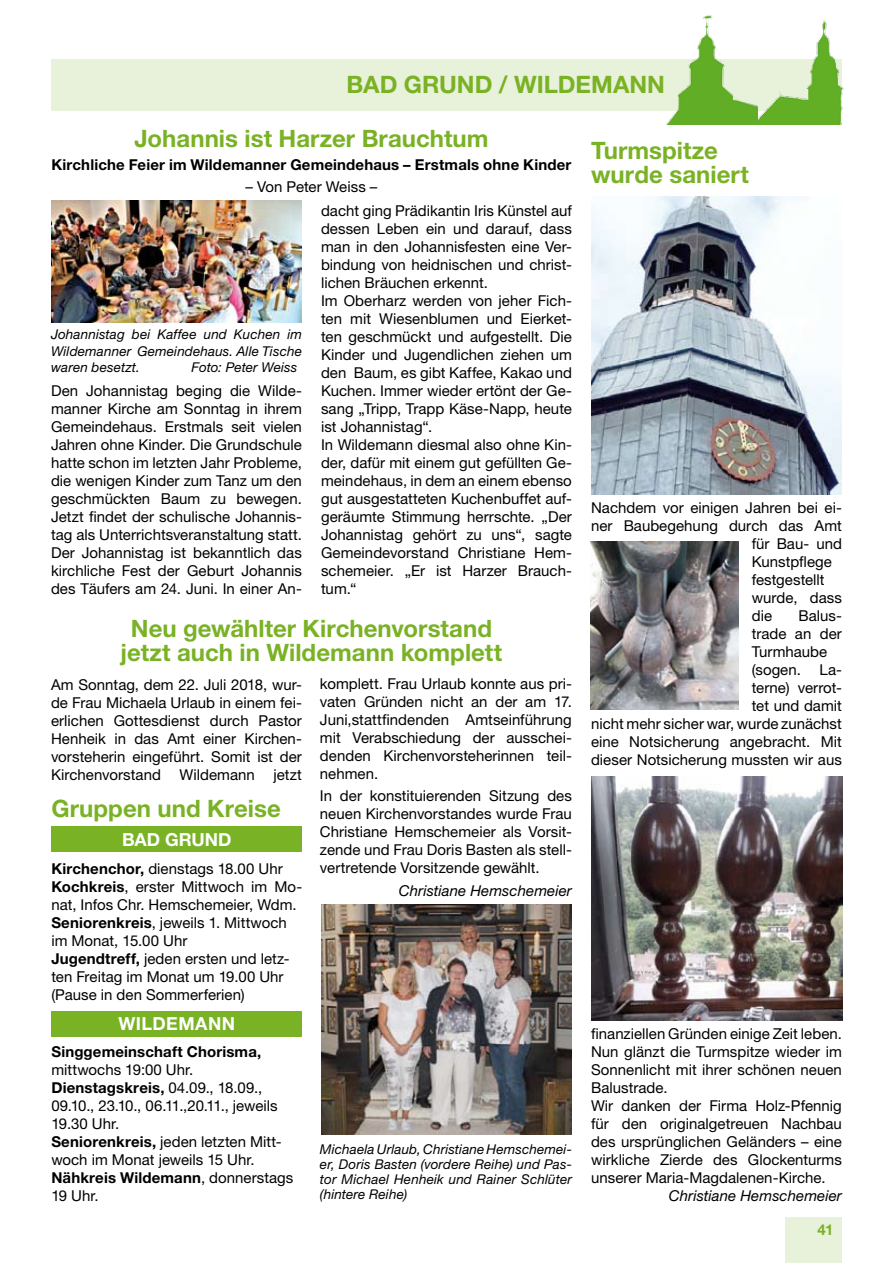
<style>
.page{position:relative;width:893px;height:1263px;background:#fff}
.page>*{position:absolute;margin:0;border:0;box-sizing:border-box;transform-origin:0 0}
.t1{font:700 24px/24px "Helvetica Neue LT Std";color:#7ab225}
.t2{font:700 18px "Helvetica Neue LT Std";letter-spacing:.02em;color:#fff}
.t3{font:700 18px "Helvetica Neue LT Std";color:#fff}
.t4{font:15px/18px "Helvetica Neue LT Std";color:#000;text-align:justify}
.t5{font:700 15px "Helvetica Neue LT Std";letter-spacing:.01em;color:#000}
.t6{font:italic 15px "Helvetica Neue LT Std";letter-spacing:.005em;color:#000}
.t7{font:700 15px "Helvetica Neue LT Std";color:#7ab225}
.t8{font:italic 13.5px/15px "Helvetica Neue LT Std";letter-spacing:.01em;color:#000;text-align:justify}
.s1{font-weight:700}
</style>
<div class="page">
<div style="left:51px;top:60px;width:791px;height:51px;background:#e8f1d9"></div>
<div style="left:785px;top:1217px;width:57px;height:46px;background:#e8f1d9"></div>
<img style="left:736px;top:20px;width:108px;height:105px">
<img style="left:664px;top:15px;width:93px;height:109px">
<img style="left:51px;top:201px;width:251px;height:122px">
<img style="left:591px;top:197px;width:251px;height:298px">
<img style="left:591px;top:541px;width:147px;height:168px">
<img style="left:591px;top:776px;width:251px;height:244px">
<img style="left:321px;top:904px;width:251px;height:230px">
<div style="left:51px;top:826px;width:251px;height:26px;background:#7ab225"></div>
<div style="left:51px;top:1011px;width:251px;height:26px;background:#7ab225"></div>
<h1 class="t1" style="left:347px;top:72px;width:320px">BAD GRUND / WILDEMANN</h1>
<h1 class="t1" style="left:134px;top:126px;width:356px">Johannis ist Harzer Brauchtum</h1>
<p class="t5" style="left:51px;top:155px;width:521px">Kirchliche Feier im Wildemanner Gemeindehaus – Erstmals ohne Kinder</p>
<p class="t4" style="left:245px;top:177px;width:133px">– Von Peter Weiss –</p>
<h1 class="t1" style="left:591px;top:138px;width:159px">Turmspitze wurde saniert</h1>
<p class="t4" style="left:321px;top:202px;width:252px;text-align:left">dacht ging Prädikantin Iris Künstel auf dessen Leben ein und darauf, dass man in den Johannisfesten eine Ver&shy;bindung von heidnischen und christ&shy;lichen Bräuchen erkennt.<br>Im Oberharz werden von jeher Fich&shy;ten mit Wiesenblumen und Eierket&shy;ten geschmückt und aufgestellt. Die Kinder und Jugendlichen ziehen um den Baum, es gibt Kaffee, Kakao und Kuchen. Immer wieder ertönt der Ge&shy;sang „Tripp, Trapp Käse-Napp, heute ist Johannistag“.<br>In Wildemann diesmal also ohne Kin&shy;der, dafür mit einem gut gefüllten Ge&shy;meindehaus, in dem an einem ebenso gut ausgestatteten Kuchenbuffet auf&shy;geräumte Stimmung herrschte. „Der Johannistag gehört zu uns“, sagte Gemeindevorstand Christiane Hem&shy;schemeier. „Er ist Harzer Brauch&shy;tum.“</p>
<h1 class="t1" style="left:121px;top:616px;width:383px;text-align:center">Neu gewählter Kirchenvorstand jetzt auch in Wildemann komplett</h1>
<p class="t4" style="left:51px;top:675px;width:252px">Am Sonntag, dem 22. Juli 2018, wur&shy;de Frau Michaela Urlaub in einem fei&shy;erlichen Gottesdienst durch Pastor Henheik in das Amt einer Kirchen&shy;vorsteherin eingeführt. Somit ist der Kirchenvorstand Wildemann jetzt</p>
<p class="t4" style="left:320px;top:674px;width:253px">komplett. Frau Urlaub konnte aus pri&shy;vaten Gründen nicht an der am 17.<br>Juni,stattfindenden Amtseinführung mit Verabschiedung der ausschei&shy;denden Kirchenvorsteherinnen teil&shy;nehmen.</p>
<p class="t4" style="left:320px;top:787px;width:253px">In der konstituierenden Sitzung des neuen Kirchenvorstandes wurde Frau Christiane Hemschemeier als Vorsit&shy;zende und Frau Doris Basten als stell&shy;vertretende Vorsitzende gewählt.</p>
<p class="t6" style="left:399px;top:881px;width:175px">Christiane Hemschemeier</p>
<p class="t8" style="left:51px;top:326px;width:252px;line-height:16.5px">Johannistag bei Kaffee und Kuchen im Wildemanner Gemeindehaus. Alle Tische waren besetzt.</p>
<p class="t8" style="left:191px;top:360px;width:107px">Foto: Peter Weiss</p>
<p class="t4" style="left:51px;top:382px;width:252px">Den Johannistag beging die Wilde&shy;manner Kirche am Sonntag in ihrem Gemeindehaus. Erstmals seit vielen Jahren ohne Kinder. Die Grundschule hatte schon im letzten Jahr Probleme, die wenigen Kinder zum Tanz um den geschmückten Baum zu bewegen.<br>Jetzt findet der schulische Johannis&shy;tag als Unterrichtsveranstaltung statt.<br>Der Johannistag ist bekanntlich das kirchliche Fest der Geburt Johannis des Täufers am 24. Juni. In einer An-</p>
<h1 class="t1" style="left:51px;top:796px;width:231px">Gruppen und Kreise</h1>
<p class="t3" style="left:122px;top:828px;width:111px">BAD GRUND</p>
<p class="t4" style="left:51px;top:860px;width:252px;text-align:left"><span class="s1">Kirchenchor,</span> dienstags 18.00 Uhr<br><span class="s1">Kochkreis</span>, erster Mittwoch im Mo&shy;nat, Infos Chr. Hemschemeier, Wdm.<br><span class="s1">Seniorenkreis</span>, jeweils 1. Mittwoch im Monat, 15.00 Uhr<br><span class="s1">Jugendtreff,</span> jeden ersten und letz&shy;ten Freitag im Monat um 19.00 Uhr (Pause in den Sommerferien)</p>
<p class="t2" style="left:118px;top:1013px;width:118px">WILDEMANN</p>
<p class="t5" style="left:51px;top:1042px;width:211px">Singgemeinschaft Chorisma,</p>
<p class="t4" style="left:51px;top:1060px;width:244px;text-align:left">mittwochs 19:00 Uhr.<br><span class="s1">Dienstagskreis,</span> 04.09., 18.09.,<br>09.10., 23.10., 06.11.,20.11., jeweils<br>19.30 Uhr.<br><span class="s1">Seniorenkreis,</span> jeden letzten Mitt&shy;woch im Monat jeweils 15 Uhr.<br><span class="s1">Nähkreis Wildemann</span>, donnerstags<br>19 Uhr.</p>
<p class="t8" style="left:320px;top:1141px;width:253px">Michaela Urlaub, Christiane Hemschemei&shy;er, Doris Basten (vordere Reihe) und Pas&shy;tor Michael Henheik und Rainer Schlüter (hintere Reihe)</p>
<p class="t4" style="left:591px;top:498px;width:252px">Nachdem vor einigen Jahren bei ei-</p>
<p class="t4" style="left:591px;top:516px;width:252px">ner Baubegehung durch das Amt</p>
<p class="t4" style="left:752px;top:534px;width:92px">für Bau- und</p>
<p class="t4" style="left:752px;top:552px;width:82px">Kunstpflege</p>
<p class="t4" style="left:752px;top:570px;width:74px">festgestellt</p>
<p class="t4" style="left:752px;top:588px;width:92px">wurde, dass</p>
<p class="t4" style="left:752px;top:606px;width:22px">die</p>
<p class="t4" style="left:798px;top:606px;width:45px">Balus-</p>
<p class="t4" style="left:752px;top:624px;width:92px">trade an der</p>
<p class="t4" style="left:752px;top:642px;width:77px">Turmhaube</p>
<p class="t4" style="left:752px;top:660px;width:92px">(sogen. La-</p>
<p class="t4" style="left:752px;top:678px;width:92px">terne) verrot-</p>
<p class="t4" style="left:752px;top:696px;width:92px">tet und damit</p>
<p class="t4" style="left:591px;top:714px;width:252px">nicht mehr sicher war, wurde zunächst</p>
<p class="t4" style="left:591px;top:732px;width:252px">eine Notsicherung angebracht. Mit</p>
<p class="t4" style="left:591px;top:750px;width:252px">dieser Notsicherung mussten wir aus</p>
<p class="t4" style="left:591px;top:1024px;width:252px;text-align:left">finanziellen Gründen einige Zeit leben.<br>Nun glänzt die Turmspitze wieder im Sonnenlicht mit ihrer schönen neuen Balustrade.<br>Wir danken der Firma Holz-Pfennig für den originalgetreuen Nachbau des ursprünglichen Geländers – eine wirkliche Zierde des Glockenturms unserer Maria-Magdalenen-Kirche.</p>
<p class="t6" style="left:669px;top:1186px;width:175px">Christiane Hemschemeier</p>
<p class="t7" style="left:817px;top:1221px;width:17px">41</p>
</div>
